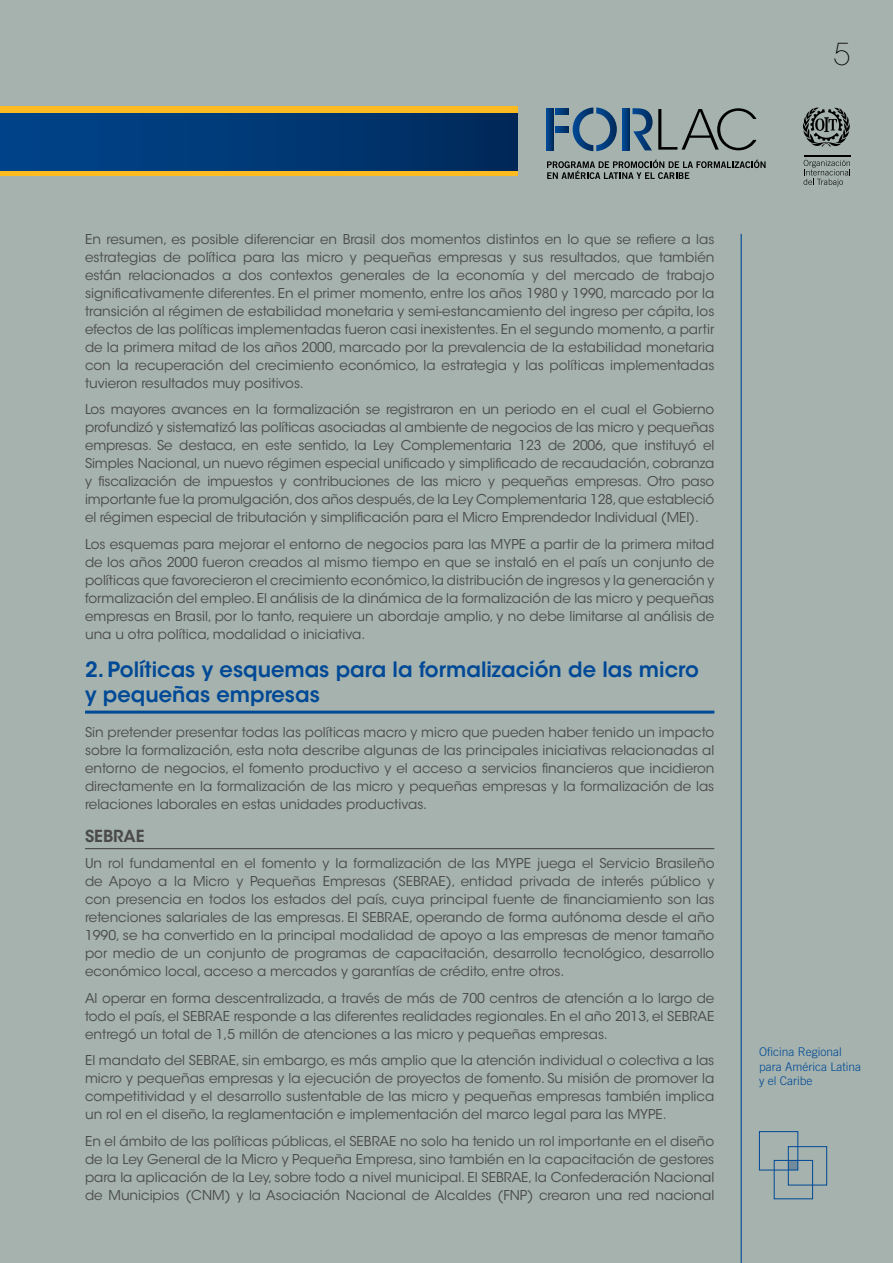
<style>
.page{position:relative;width:893px;height:1263px;background:#a5b2ad}
.page>*{position:absolute;margin:0;border:0;box-sizing:border-box;transform-origin:0 0}
.t1{font:200 30px "ITC Avant Garde Std";color:#000}
.titulo_1{font:600 21px/25.2px "ITC Avant Garde Std";color:#004996}
.titulo_1_1{font:600 16.5px "ITC Avant Garde Std";color:#4a4a49}
.texto{font:13.5px/18px "ITC Avant Garde Std";color:#4a4a49;text-align:justify}
.t2{font:300 12px/14.4px "Trade Gothic LT Std";color:#004996}
</style>
<div class="page">
<hr style="left:741px;top:234px;width:1px;height:1029px;background:#004996">
<div style="left:788px;top:1160px;width:10px;height:10px;background:#718b9d"></div>
<div style="left:774px;top:1160px;width:39px;height:39px;border:1px solid #004996"></div>
<div style="left:759px;top:1131px;width:39px;height:39px;border:1px solid #004996"></div>
<div style="left:788px;top:1146px;width:39px;height:39px;border:1px solid #004996"></div>
<div style="left:0;top:106px;width:518px;height:70px;background:#fbbb21"></div>
<div style="left:0;top:113px;width:518px;height:57px;background:linear-gradient(to right,#00458d,#002a5b)"></div>
<svg style="left:803px;top:107px;width:47px;height:40px"></svg>
<hr style="left:804px;top:155px;width:46px;height:1px;background:#000">
<svg style="left:803px;top:160px;width:47px;height:26px"></svg>
<svg style="left:547px;top:160px;width:219px;height:19px"></svg>
<svg style="left:546px;top:108px;width:7px;height:42px"></svg>
<svg style="left:556px;top:107px;width:61px;height:44px"></svg>
<svg style="left:623px;top:108px;width:7px;height:42px"></svg>
<svg style="left:632px;top:108px;width:124px;height:42px"></svg>
<hr style="left:85px;top:711px;width:629px;height:3px;background:#004996">
<hr style="left:85px;top:848px;width:629px;height:1px;background:#4a4a49">
<h1 class="t1" style="left:834px;top:36px;width:18px">5</h1>
<p class="texto" style="left:85px;top:230px;width:631px">En resumen, es posible diferenciar en Brasil dos momentos distintos en lo que se refiere a las estrategias de política para las micro y pequeñas empresas y sus resultados, que también están relacionados a dos contextos generales de la economía y del mercado de trabajo significativamente diferentes. En el primer momento, entre los años 1980 y 1990, marcado por la transición al régimen de estabilidad monetaria y semi-estancamiento del ingreso per cápita, los efectos de las políticas implementadas fueron casi inexistentes. En el segundo momento, a partir de la primera mitad de los años 2000, marcado por la prevalencia de la estabilidad monetaria con la recuperación del crecimiento económico, la estrategia y las políticas implementadas tuvieron resultados muy positivos.</p>
<p class="texto" style="left:85px;top:401px;width:631px">Los mayores avances en la formalización se registraron en un periodo en el cual el Gobierno profundizó y sistematizó las políticas asociadas al ambiente de negocios de las micro y pequeñas empresas. Se destaca, en este sentido, la Ley Complementaria 123 de 2006, que instituyó el Simples Nacional, un nuevo régimen especial unificado y simplificado de recaudación, cobranza y fiscalización de impuestos y contribuciones de las micro y pequeñas empresas. Otro paso importante fue la promulgación, dos años después, de la Ley Complementaria 128, que estableció el régimen especial de tributación y simplificación para el Micro Emprendedor Individual (MEI).</p>
<p class="texto" style="left:85px;top:535px;width:631px">Los esquemas para mejorar el entorno de negocios para las MYPE a partir de la primera mitad de los años 2000 fueron creados al mismo tiempo en que se instaló en el país un conjunto de políticas que favorecieron el crecimiento económico, la distribución de ingresos y la generación y formalización del empleo. El análisis de la dinámica de la formalización de las micro y pequeñas empresas en Brasil, por lo tanto, requiere un abordaje amplio, y no debe limitarse al análisis de una u otra política, modalidad o iniciativa.</p>
<p class="titulo_1" style="left:85px;top:657px;width:615px">2. Políticas y esquemas para la formalización de las micro y pequeñas empresas</p>
<p class="texto" style="left:85px;top:723px;width:631px">Sin pretender presentar todas las políticas macro y micro que pueden haber tenido un impacto sobre la formalización, esta nota describe algunas de las principales iniciativas relacionadas al entorno de negocios, el fomento productivo y el acceso a servicios financieros que incidieron directamente en la formalización de las micro y pequeñas empresas y la formalización de las relaciones laborales en estas unidades productivas.</p>
<p class="titulo_1_1" style="left:85px;top:825px;width:61px">SEBRAE</p>
<p class="texto" style="left:85px;top:854px;width:631px">Un rol fundamental en el fomento y la formalización de las MYPE juega el Servicio Brasileño de Apoyo a la Micro y Pequeñas Empresas (SEBRAE), entidad privada de interés público y con presencia en todos los estados del país, cuya principal fuente de financiamiento son las retenciones salariales de las empresas. El SEBRAE, operando de forma autónoma desde el año 1990, se ha convertido en la principal modalidad de apoyo a las empresas de menor tamaño por medio de un conjunto de programas de capacitación, desarrollo tecnológico, desarrollo económico local, acceso a mercados y garantías de crédito, entre otros.</p>
<p class="texto" style="left:85px;top:989px;width:631px">Al operar en forma descentralizada, a través de más de 700 centros de atención a lo largo de todo el país, el SEBRAE responde a las diferentes realidades regionales. En el año 2013, el SEBRAE entregó un total de 1,5 millón de atenciones a las micro y pequeñas empresas.</p>
<p class="texto" style="left:85px;top:1051px;width:631px">El mandato del SEBRAE, sin embargo, es más amplio que la atención individual o colectiva a las micro y pequeñas empresas y la ejecución de proyectos de fomento. Su misión de promover la competitividad y el desarrollo sustentable de las micro y pequeñas empresas también implica un rol en el diseño, la reglamentación e implementación del marco legal para las MYPE.</p>
<p class="texto" style="left:85px;top:1132px;width:631px">En el ámbito de las políticas públicas, el SEBRAE no solo ha tenido un rol importante en el diseño de la Ley General de la Micro y Pequeña Empresa, sino también en la capacitación de gestores para la aplicación de la Ley, sobre todo a nivel municipal. El SEBRAE, la Confederación Nacional de Municipios (CNM) y la Asociación Nacional de Alcaldes (FNP) crearon una red nacional</p>
<p class="t2" style="left:759px;top:1044px;width:103px">Oficina Regional para América Latina y el Caribe</p>
</div>
